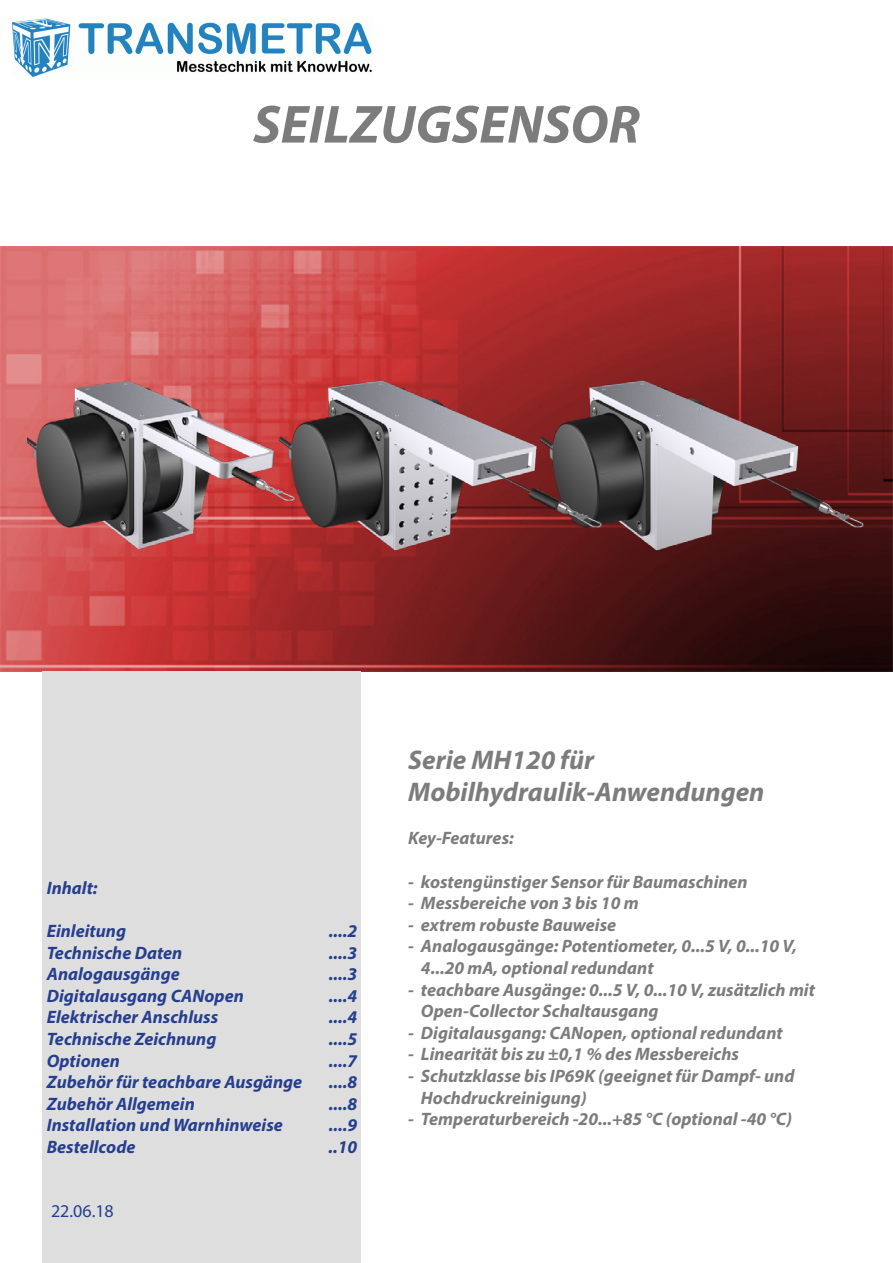
<style>
.page{position:relative;width:893px;height:1263px;background:#fff}
.page>*{position:absolute;margin:0;border:0;box-sizing:border-box;transform-origin:0 0}
.t1{font:italic 700 54px "Myriad Pro";color:#7d7c7d}
.t2{font:italic 700 27px "Myriad Pro";color:#7d7c7d}
.t3{font:italic 700 18px/21.6px "Myriad Pro";color:#7d7c7d}
.t4{font:italic 700 18px "Myriad Pro";color:#253f8e}
.t5{font:18px "Myriad Pro";color:#253f8e}
</style>
<div class="page">
<img style="left:0;top:247px;width:893px;height:425px">
<img style="left:704px;top:273px;width:175px;height:372px">
<img style="left:376px;top:273px;width:328px;height:372px">
<img style="left:28px;top:273px;width:348px;height:372px">
<div style="left:43px;top:672px;width:318px;height:591px;background:#dfdedf"></div>
<img style="left:13px;top:18px;width:359px;height:58px">
<p class="t1" style="left:253px;top:89px;width:388px">SEILZUGSENSOR</p>
<p class="t4" style="left:47px;top:876px;width:52px">Inhalt:</p>
<p class="t4" style="left:47px;top:919px;width:81px">Einleitung</p>
<p class="t4" style="left:329px;top:919px;width:30px">....2</p>
<p class="t4" style="left:47px;top:941px;width:137px">Technische Daten</p>
<p class="t4" style="left:329px;top:941px;width:30px">....3</p>
<p class="t4" style="left:47px;top:962px;width:134px">Analogausgänge</p>
<p class="t4" style="left:329px;top:962px;width:30px">....3</p>
<p class="t4" style="left:47px;top:984px;width:199px">Digitalausgang CANopen</p>
<p class="t4" style="left:329px;top:984px;width:30px">....4</p>
<p class="t4" style="left:47px;top:1005px;width:173px">Elektrischer Anschluss</p>
<p class="t4" style="left:329px;top:1005px;width:30px">....4</p>
<p class="t4" style="left:47px;top:1027px;width:171px">Technische Zeichnung</p>
<p class="t4" style="left:329px;top:1027px;width:30px">....5</p>
<p class="t4" style="left:47px;top:1049px;width:75px">Optionen</p>
<p class="t4" style="left:329px;top:1049px;width:30px">....7</p>
<p class="t4" style="left:47px;top:1070px;width:257px">Zubehör für teachbare Ausgänge</p>
<p class="t4" style="left:329px;top:1070px;width:30px">....8</p>
<p class="t4" style="left:47px;top:1092px;width:150px">Zubehör Allgemein</p>
<p class="t4" style="left:329px;top:1092px;width:30px">....8</p>
<p class="t4" style="left:47px;top:1113px;width:238px">Installation und Warnhinweise</p>
<p class="t4" style="left:329px;top:1113px;width:30px">....9</p>
<p class="t4" style="left:47px;top:1135px;width:90px">Bestellcode</p>
<p class="t4" style="left:328px;top:1135px;width:30px">..10</p>
<p class="t5" style="left:51px;top:1200px;width:64px">22.06.18</p>
<p class="t2" style="left:408px;top:742px;width:188px">Serie MH120 für</p>
<p class="t2" style="left:408px;top:774px;width:358px">Mobilhydraulik-Anwendungen</p>
<p class="t3" style="left:408px;top:827px;width:107px">Key-Features:</p>
<p class="t3" style="left:408px;top:870px;width:341px">- kostengünstiger Sensor für Baumaschinen</p>
<p class="t3" style="left:408px;top:892px;width:232px">- Messbereiche von 3 bis 10 m</p>
<p class="t3" style="left:408px;top:913px;width:209px">- extrem robuste Bauweise</p>
<p class="t3" style="left:421px;top:935px;width:378px;text-indent:-13px">- Analogausgänge: Potentiometer, 0...5 V, 0...10 V,<br>4...20 mA, optional redundant</p>
<p class="t3" style="left:421px;top:978px;width:395px;text-indent:-13px">- teachbare Ausgänge: 0...5 V, 0...10 V, zusätzlich mit<br>Open-Collector Schaltausgang</p>
<p class="t3" style="left:408px;top:1021px;width:376px">- Digitalausgang: CANopen, optional redundant</p>
<p class="t3" style="left:408px;top:1043px;width:332px">- Linearität bis zu ±0,1 % des Messbereichs</p>
<p class="t3" style="left:421px;top:1064px;width:375px;text-indent:-13px">- Schutzklasse bis IP69K (geeignet für Dampf- und<br>Hochdruckreinigung)</p>
<p class="t3" style="left:408px;top:1108px;width:385px">- Temperaturbereich -20...+85 °C (optional -40 °C)</p>
</div>
